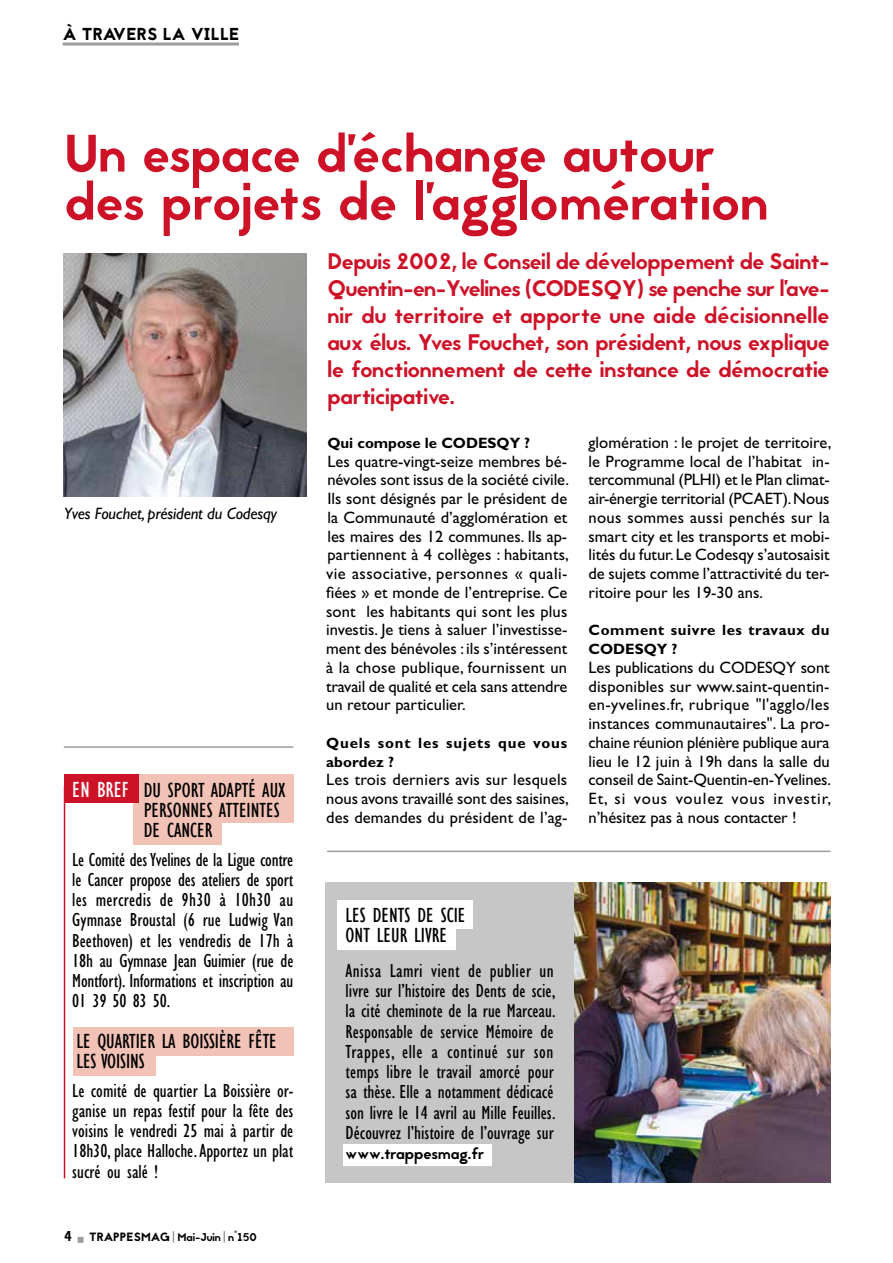
<style>
.page{position:relative;width:893px;height:1263px;background:#fff}
.page>*{position:absolute;margin:0;border:0;box-sizing:border-box;transform-origin:0 0}
.t1{font:52.5px/48px "Jaapokki";color:#cd1228}
.t2{font:22.5px/27px "Jaapokki";letter-spacing:-.01em;color:#cd1228;text-align:justify}
.t3{font:condensed 21px/20.2px "Gill Sans";color:#000}
.t4{font:condensed 19.5px/20.2px "Gill Sans Std";color:#000;text-align:justify}
.t5{font:17.25px "Jaapokki";letter-spacing:.01em;color:#000}
.t6{font:16.5px/18.8px "Gill Sans Std";color:#000;text-align:justify}
.t7{font:italic 16.5px "Gill Sans Std";letter-spacing:-.01em;color:#000}
.t8{font:15.75px "Jaapokki";color:#000}
.t9{font:700 15px/18.8px "Gill Sans Std";letter-spacing:.04em;color:#000}
.t10{font:700 15px "Gill Sans Std";color:#000}
.t11{font:11.25px "Jaapokki";color:#000}
.s1{font-size:22.5px;color:#fff}
.s2{font-size:14.25px}
.s3{font-size:12px}
</style>
<div class="page">
<hr style="left:63px;top:43px;width:176px;height:3px;background:#9d9d9c">
<img style="left:64px;top:254px;width:242px;height:242px">
<hr style="left:327px;top:851px;width:503px;height:1px;background:#9d9d9c">
<hr style="left:64px;top:746px;width:229px;height:2px;background:#9d9d9c">
<div style="left:133px;top:774px;width:160px;height:49px;background:#f1c2b5"></div>
<div style="left:73px;top:1027px;width:220px;height:29px;background:#f1c2b5"></div>
<div style="left:133px;top:816px;width:88px;height:29px;background:#f1c2b5"></div>
<div style="left:73px;top:1047px;width:83px;height:29px;background:#f1c2b5"></div>
<div style="left:64px;top:774px;width:74px;height:29px;background:#cd1228"></div>
<hr style="left:64px;top:786px;width:1px;height:392px;background:#cd1228">
<img style="left:574px;top:882px;width:256px;height:301px">
<div style="left:325px;top:882px;width:249px;height:301px;background:#c6c6c6"></div>
<div style="left:337px;top:900px;width:135px;height:29px;background:#fff"></div>
<div style="left:337px;top:921px;width:118px;height:28px;background:#fff"></div>
<div style="left:343px;top:1145px;width:149px;height:21px;background:#fff"></div>
<p class="t5" style="left:63px;top:22px;width:178px">À TRAVERS LA VILLE</p>
<h1 class="t1" style="left:65px;top:130px;width:705px">Un espace d’échange autour des projets de l’agglomération</h1>
<p class="t7" style="left:64px;top:504px;width:215px">Yves Fouchet, président du Codesqy</p>
<p class="t3" style="left:144px;top:780px;width:143px;text-indent:-71px"><span class="s1">EN BREF</span> DU SPORT ADAPTÉ AUX<br>PERSONNES ATTEINTES<br>DE CANCER</p>
<p class="t4" style="left:72px;top:849px;width:223px">Le Comité des Yvelines de la Ligue contre le Cancer propose des ateliers de sport les mercredis de 9h30 à 10h30 au Gymnase Broustal (6 rue Ludwig Van Beethoven) et les vendredis de 17h à 18h au Gymnase Jean Guimier (rue de Montfort). Informations et inscription au 01 39 50 83 50.</p>
<p class="t3" style="left:77px;top:1031px;width:202px">LE QUARTIER LA BOISSIÈRE FÊTE<br>LES VOISINS</p>
<p class="t4" style="left:72px;top:1080px;width:223px">Le comité de quartier La Boissière or&shy;ganise un repas festif pour la fête des voisins le vendredi 25 mai à partir de 18h30, place Halloche. Apportez un plat sucré ou salé !</p>
<p class="t11" style="left:64px;top:1229px;width:195px"><span class="s2">4</span> <span class="s3">TRAPPESMAG</span> Mai-Juin n°150</p>
<p class="t2" style="left:327px;top:248px;width:504px">Depuis 2002, le Conseil de développement de Saint-Quentin-en-Yvelines (CODESQY) se penche sur l’ave&shy;nir du territoire et apporte une aide décisionnelle aux élus. Yves Fouchet, son président, nous explique le fonctionnement de cette instance de démocratie participative.</p>
<p class="t10" style="left:327px;top:434px;width:204px">Qui compose le CODESQY ?</p>
<p class="t6" style="left:326px;top:452px;width:244px;text-align:left">Les quatre-vingt-seize membres bé&shy;névoles sont issus de la société civile.<br>Ils sont désignés par le président de la Communauté d’agglomération et les maires des 12 communes. Ils ap&shy;partiennent à 4 collèges : habitants, vie associative, personnes « quali&shy;fiées » et monde de l’entreprise. Ce sont les habitants qui sont les plus investis. Je tiens à saluer l’investisse&shy;ment des bénévoles : ils s’intéressent à la chose publique, fournissent un travail de qualité et cela sans attendre un retour particulier.</p>
<p class="t9" style="left:326px;top:733px;width:243px">Quels sont les sujets que vous abordez ?</p>
<p class="t6" style="left:326px;top:770px;width:244px">Les trois derniers avis sur lesquels nous avons travaillé sont des saisines, des demandes du président de l’ag-</p>
<p class="t6" style="left:588px;top:433px;width:244px">glomération : le projet de territoire, le Programme local de l’habitat in&shy;tercommunal (PLHI) et le Plan climat&shy;air-énergie territorial (PCAET). Nous nous sommes aussi penchés sur la smart city et les transports et mobi&shy;lités du futur. Le Codesqy s’autosaisit de sujets comme l’attractivité du ter&shy;ritoire pour les 19-30 ans.</p>
<p class="t9" style="left:588px;top:621px;width:243px">Comment suivre les travaux du<br>CODESQY ?</p>
<p class="t6" style="left:588px;top:658px;width:244px">Les publications du CODESQY sont disponibles sur www.saint-quentin&shy;en-yvelines.fr, rubrique "l'agglo/les instances communautaires". La pro&shy;chaine réunion plénière publique aura lieu le 12 juin à 19h dans la salle du conseil de Saint-Quentin-en-Yvelines.<br>Et, si vous voulez vous investir, n’hésitez pas à nous contacter !</p>
<p class="t3" style="left:346px;top:905px;width:121px">LES DENTS DE SCIE<br>ONT LEUR LIVRE</p>
<p class="t4" style="left:346px;top:961px;width:211px">Anissa Lamri vient de publier un livre sur l’histoire des Dents de scie, la cité cheminote de la rue Marceau.<br>Responsable de service Mémoire de Trappes, elle a continué sur son temps libre le travail amorcé pour sa thèse. Elle a notamment dédicacé son livre le 14 avril au Mille Feuilles.<br>Découvrez l’histoire de l’ouvrage sur</p>
<p class="t8" style="left:346px;top:1143px;width:141px">www.trappesmag.fr</p>
</div>
